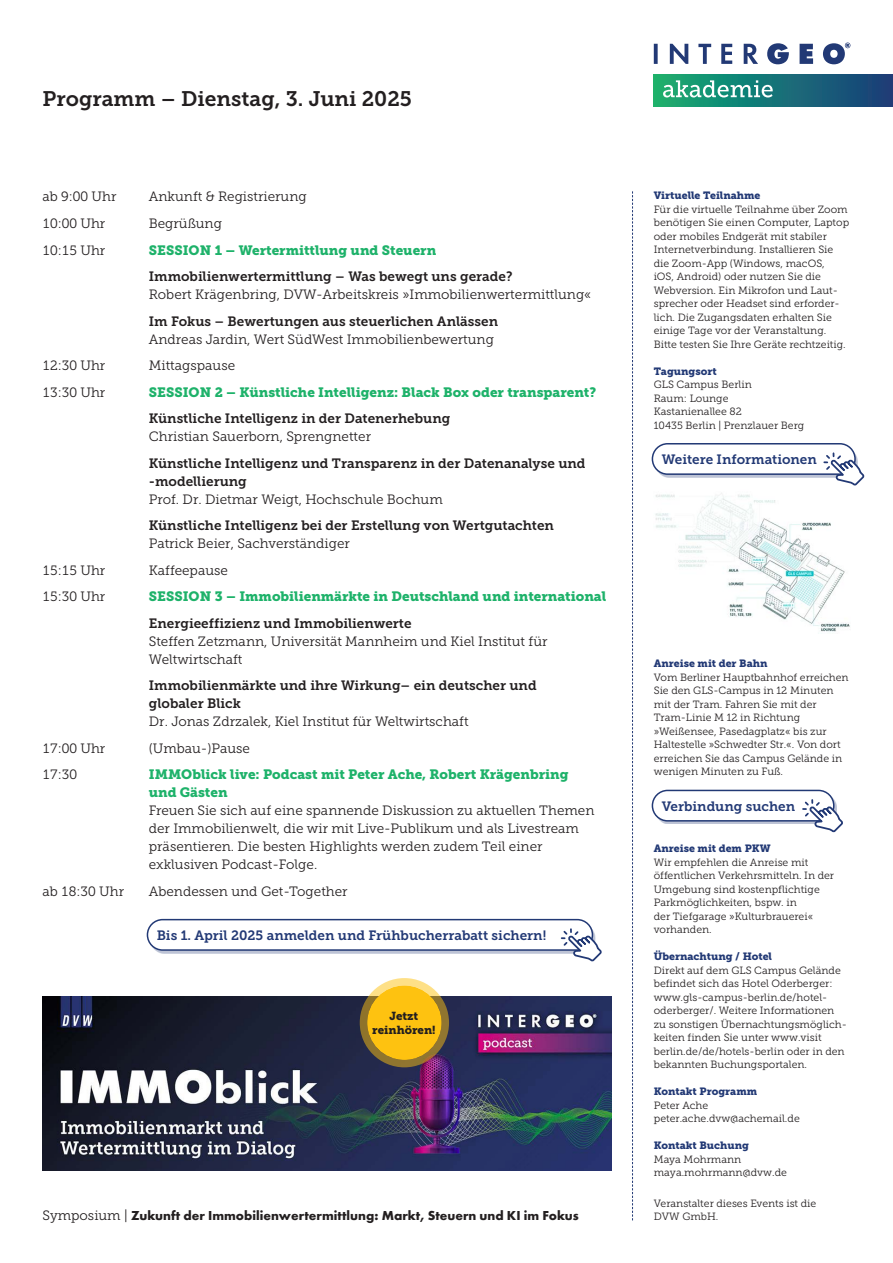
<style>
.page{position:relative;width:893px;height:1263px;background:#fff}
.page>*{position:absolute;margin:0;border:0;box-sizing:border-box;transform-origin:0 0}
._38_prg_header{font:21px "Museo Slab 700";color:#231f20}
._34_prg_reg{font:13.5px/18px "Museo Slab 300";color:#231f20}
._33_prg_fett{font:13.5px/18px "Museo Slab 700";color:#231f20}
._31_prg_session{font:13.5px/18px "Museo Slab 900";color:#1eb26a}
._29_button_click{font:13.5px "Museo Slab 700";color:#223975}
._39_prg_footer{font:700 13.5px "Futura PT";color:#231f20}
._31_prg_session-2{font:13.5px "Museo Slab 300";color:#231f20}
.t1{font:11.55px/13.8px "Museo Slab 900";color:#231f20;text-align:center}
._21_info_normal{font:10.5px/13.5px "Museo Slab 300";color:#231f20}
._21_info_titel{font:10.5px "Museo Slab 900";color:#223975}
.s1{font-family:"Museo Slab 300";font-weight:400}
</style>
<div class="page">
<svg style="left:632px;top:191px;width:1px;height:1029px"></svg>
<div style="left:655px;top:447px;width:203px;height:30px;background:#223975;opacity:.3"></div>
<div style="left:652px;top:444px;width:203px;height:30px;background:#fff;border-radius:15px"></div>
<div style="left:652px;top:443px;width:204px;height:32px;border:2px solid #223975;border-radius:15px"></div>
<svg style="left:822px;top:451px;width:43px;height:35px"></svg>
<div style="left:655px;top:794px;width:182px;height:30px;background:#223975;opacity:.3"></div>
<div style="left:652px;top:790px;width:182px;height:31px;background:#fff;border-radius:15px"></div>
<div style="left:652px;top:790px;width:182px;height:31px;border:2px solid #223975;border-radius:15px"></div>
<svg style="left:801px;top:798px;width:42px;height:35px"></svg>
<div style="left:150px;top:923px;width:445px;height:30px;background:#223975;opacity:.3"></div>
<div style="left:147px;top:920px;width:445px;height:30px;background:#fff;border-radius:15px"></div>
<div style="left:147px;top:919px;width:446px;height:32px;border:2px solid #223975;border-radius:15px"></div>
<svg style="left:560px;top:927px;width:42px;height:35px"></svg>
<img style="left:655px;top:493px;width:195px;height:139px">
<img style="left:43px;top:996px;width:568px;height:174px">
<div style="left:654px;top:74px;width:239px;height:32px;background:linear-gradient(to right,#15af71,#193b7b)"></div>
<svg style="left:663px;top:80px;width:110px;height:17px"></svg>
<svg style="left:654px;top:43px;width:196px;height:21px"></svg>
<div style="left:367px;top:985px;width:75px;height:75px;background:#fec210;border-radius:50%"></div>
<div style="left:360px;top:978px;width:89px;height:89px;border:7px solid #fec210;border-radius:50%"></div>
<p class="_38_prg_header" style="left:43px;top:87px;width:371px">Programm – Dienstag, 3. Juni 2025</p>
<p class="_34_prg_reg" style="left:43px;top:188px;width:76px">ab 9:00 Uhr</p>
<p class="_34_prg_reg" style="left:149px;top:188px;width:159px">Ankunft &amp; Registrierung</p>
<p class="_34_prg_reg" style="left:43px;top:214px;width:64px">10:00 Uhr</p>
<p class="_34_prg_reg" style="left:149px;top:214px;width:75px">Begrüßung</p>
<p class="_31_prg_session-2" style="left:43px;top:242px;width:64px">10:15 Uhr</p>
<p class="_31_prg_session" style="left:149px;top:241px;width:289px">SESSION 1 – Wertermittlung und Steuern</p>
<p class="_33_prg_fett" style="left:149px;top:267px;width:365px">Immobilienwertermittlung – Was bewegt uns gerade?</p>
<p class="_34_prg_reg" style="left:149px;top:285px;width:444px">Robert Krägenbring, DVW-Arbeitskreis »Immobilienwertermittlung«</p>
<p class="_33_prg_fett" style="left:149px;top:312px;width:351px">Im Fokus – Bewertungen aus steuerlichen Anlässen</p>
<p class="_34_prg_reg" style="left:149px;top:330px;width:347px">Andreas Jardin, Wert SüdWest Immobilienbewertung</p>
<p class="_34_prg_reg" style="left:43px;top:356px;width:64px">12:30 Uhr</p>
<p class="_34_prg_reg" style="left:149px;top:356px;width:88px">Mittagspause</p>
<p class="_31_prg_session-2" style="left:43px;top:384px;width:64px">13:30 Uhr</p>
<p class="_31_prg_session" style="left:149px;top:383px;width:449px">SESSION 2 – Künstliche Intelligenz: Black Box oder transparent?</p>
<p class="_33_prg_fett" style="left:149px;top:409px;width:303px">Künstliche Intelligenz in der Datenerhebung</p>
<p class="_34_prg_reg" style="left:149px;top:427px;width:224px">Christian Sauerborn, Sprengnetter</p>
<p class="_33_prg_fett" style="left:149px;top:454px;width:438px">Künstliche Intelligenz und Transparenz in der Datenanalyse und -modellierung</p>
<p class="_34_prg_reg" style="left:149px;top:490px;width:295px">Prof. Dr. Dietmar Weigt, Hochschule Bochum</p>
<p class="_33_prg_fett" style="left:149px;top:516px;width:407px">Künstliche Intelligenz bei der Erstellung von Wertgutachten</p>
<p class="_34_prg_reg" style="left:149px;top:534px;width:203px">Patrick Beier, Sachverständiger</p>
<p class="_34_prg_reg" style="left:43px;top:561px;width:64px">15:15 Uhr</p>
<p class="_34_prg_reg" style="left:149px;top:561px;width:81px">Kaffeepause</p>
<p class="_31_prg_session-2" style="left:43px;top:589px;width:64px">15:30 Uhr</p>
<p class="_31_prg_session" style="left:149px;top:587px;width:459px">SESSION 3 – Immobilienmärkte in Deutschland und international</p>
<p class="_33_prg_fett" style="left:149px;top:614px;width:264px">Energieeffizienz und Immobilienwerte</p>
<p class="_34_prg_reg" style="left:149px;top:632px;width:400px">Steffen Zetzmann, Universität Mannheim und Kiel Institut für<br>Weltwirtschaft</p>
<p class="_33_prg_fett" style="left:149px;top:676px;width:389px">Immobilienmärkte und ihre Wirkung– ein deutscher und globaler Blick</p>
<p class="_34_prg_reg" style="left:149px;top:712px;width:321px">Dr. Jonas Zdrzalek, Kiel Institut für Weltwirtschaft</p>
<p class="_34_prg_reg" style="left:43px;top:739px;width:64px">17:00 Uhr</p>
<p class="_34_prg_reg" style="left:149px;top:739px;width:103px">(Umbau-)Pause</p>
<p class="_31_prg_session-2" style="left:43px;top:767px;width:36px">17:30</p>
<p class="_31_prg_session" style="left:149px;top:765px;width:421px">IMMOblick live: Podcast mit Peter Ache, Robert Krägenbring und Gästen</p>
<p class="_34_prg_reg" style="left:149px;top:801px;width:447px">Freuen Sie sich auf eine spannende Diskussion zu aktuellen Themen der Immobilienwelt, die wir mit Live-Publikum und als Livestream präsentieren. Die besten Highlights werden zudem Teil einer exklusiven Podcast-Folge.</p>
<p class="_34_prg_reg" style="left:43px;top:882px;width:83px">ab 18:30 Uhr</p>
<p class="_34_prg_reg" style="left:149px;top:882px;width:200px">Abendessen und Get-Together</p>
<p class="_29_button_click" style="left:157px;top:927px;width:391px">Bis 1. April 2025 anmelden und Frühbucherrabatt sichern!</p>
<p class="t1" style="left:372px;top:1009px;width:65px">Jetzt reinhören!</p>
<p class="_39_prg_footer" style="left:43px;top:1207px;width:538px"><span class="s1">Symposium |</span> Zukunft der Immobilienwertermittlung: Markt, Steuern und KI im Fokus</p>
<p class="_21_info_titel" style="left:654px;top:189px;width:108px">Virtuelle Teilnahme</p>
<p class="_21_info_normal" style="left:654px;top:202px;width:197px">Für die virtuelle Teilnahme über Zoom benötigen Sie einen Computer, Laptop oder mobiles Endgerät mit stabiler Internetverbindung. Installieren Sie die Zoom-App (Windows, macOS,<br>iOS, Android) oder nutzen Sie die Webversion. Ein Mikrofon und Laut&shy;sprecher oder Headset sind erforder&shy;lich. Die Zugangsdaten erhalten Sie einige Tage vor der Veranstaltung.<br>Bitte testen Sie Ihre Geräte rechtzeitig.</p>
<p class="_21_info_titel" style="left:654px;top:365px;width:64px">Tagungsort</p>
<p class="_21_info_normal" style="left:654px;top:378px;width:99px">GLS Campus Berlin</p>
<p class="_21_info_normal" style="left:654px;top:391px;width:76px">Raum: Lounge</p>
<p class="_21_info_normal" style="left:654px;top:405px;width:90px">Kastanienallee 82</p>
<p class="_21_info_normal" style="left:654px;top:418px;width:152px">10435 Berlin | Prenzlauer Berg</p>
<p class="_29_button_click" style="left:662px;top:452px;width:157px">Weitere Informationen</p>
<p class="_21_info_titel" style="left:654px;top:658px;width:115px">Anreise mit der Bahn</p>
<p class="_21_info_normal" style="left:654px;top:671px;width:196px">Vom Berliner Hauptbahnhof erreichen<br>Sie den GLS-Campus in 12 Minuten mit der Tram. Fahren Sie mit der<br>Tram-Linie M 12 in Richtung »Weißensee, Pasedagplatz« bis zur<br>Haltestelle »Schwedter Str.«. Von dort erreichen Sie das Campus Gelände in wenigen Minuten zu Fuß.</p>
<p class="_29_button_click" style="left:662px;top:798px;width:135px">Verbindung suchen</p>
<p class="_21_info_titel" style="left:654px;top:842px;width:118px">Anreise mit dem PKW</p>
<p class="_21_info_normal" style="left:654px;top:855px;width:182px">Wir empfehlen die Anreise mit öffentlichen Verkehrsmitteln. In der<br>Umgebung sind kostenpflichtige<br>Parkmöglichkeiten, bspw. in<br>der Tiefgarage »Kulturbrauerei« vorhanden.</p>
<p class="_21_info_titel" style="left:654px;top:950px;width:120px">Übernachtung / Hotel</p>
<p class="_21_info_normal" style="left:654px;top:963px;width:192px">Direkt auf dem GLS Campus Gelände befindet sich das Hotel Oderberger: www.gls-campus-berlin.de/hotel&shy;oderberger/. Weitere Informationen zu sonstigen Übernachtungsmöglich&shy;keiten finden Sie unter www.visit berlin.de/de/hotels-berlin oder in den bekannten Buchungsportalen.</p>
<p class="_21_info_titel" style="left:654px;top:1085px;width:105px">Kontakt Programm</p>
<p class="_21_info_normal" style="left:654px;top:1098px;width:56px">Peter Ache</p>
<p class="_21_info_normal" style="left:654px;top:1112px;width:147px">peter.ache.dvw@achemail.de</p>
<p class="_21_info_titel" style="left:654px;top:1139px;width:97px">Kontakt Buchung</p>
<p class="_21_info_normal" style="left:654px;top:1152px;width:89px">Maya Mohrmann</p>
<p class="_21_info_normal" style="left:654px;top:1166px;width:135px">maya.mohrmann@dvw.de</p>
<p class="_21_info_normal" style="left:654px;top:1197px;width:164px">Veranstalter dieses Events ist die<br>DVW GmbH.</p>
</div>
